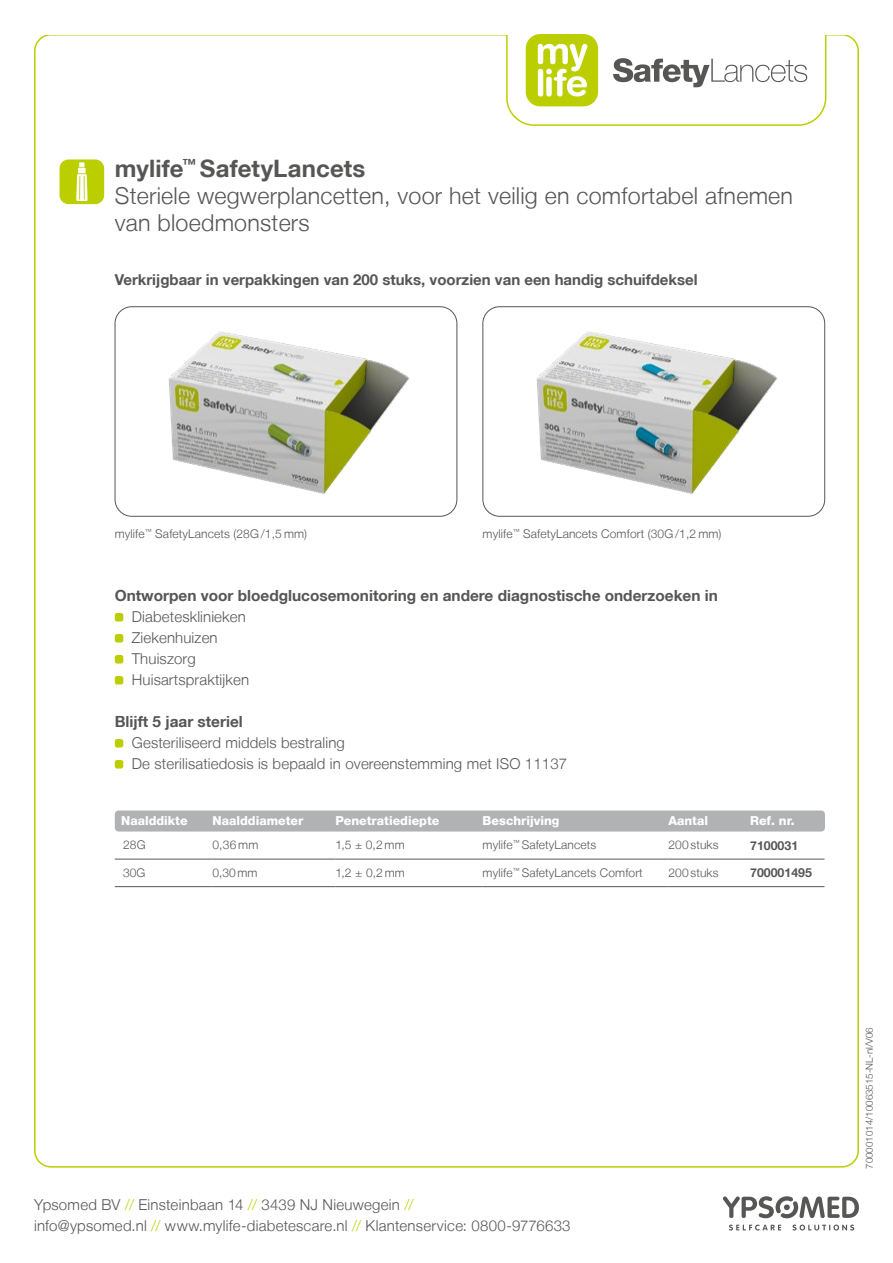
<style>
.page{position:relative;width:893px;height:1263px;background:#fff}
.page>*{position:absolute;margin:0;border:0;box-sizing:border-box;transform-origin:0 0}
.t1{font:700 24px "Helvetica Neue LT";letter-spacing:.01em;color:#565655}
.t2{font:300 23.25px/27px "Helvetica Neue LT";letter-spacing:.01em;color:#565655}
.t3{font:700 15.3px "Helvetica Neue LT";color:#565655}
.t4{font:300 15px/21px "Helvetica Neue LT";letter-spacing:.01em;color:#565655}
.t5{font:700 15px "Helvetica Neue LT";color:#565655}
.t6{font:800 12.3px "Helvetica Neue LT";color:#fff}
.t7{font:700 12.3px "Helvetica Neue LT";color:#565655}
.t8{font:300 12px "Helvetica Neue LT";letter-spacing:.01em;color:#565655}
.t9{font:300 9.75px "Helvetica Neue LT";color:#565655}
.s1{color:#bbcf00}
</style>
<div class="page">
<img style="left:115px;top:306px;width:342px;height:210px">
<div style="left:115px;top:306px;width:342px;height:210px;border:1px solid #565655;border-radius:17px"></div>
<img style="left:483px;top:306px;width:342px;height:210px">
<div style="left:483px;top:306px;width:342px;height:210px;border:1px solid #565655;border-radius:17px"></div>
<div style="left:60px;top:159px;width:44px;height:45px;background:#bbcf00;border-radius:9px"></div>
<svg style="left:76px;top:162px;width:12px;height:39px"></svg>
<svg style="left:729px;top:1224px;width:52px;height:6px"></svg>
<svg style="left:792px;top:1224px;width:62px;height:6px"></svg>
<svg style="left:723px;top:1196px;width:136px;height:22px"></svg>
<svg style="left:506px;top:34px;width:320px;height:92px"></svg>
<div style="left:115px;top:613px;width:8px;height:8px;background:#bbcf00;border-radius:2px"></div>
<div style="left:115px;top:634px;width:8px;height:8px;background:#bbcf00;border-radius:2px"></div>
<div style="left:115px;top:655px;width:8px;height:8px;background:#bbcf00;border-radius:2px"></div>
<div style="left:115px;top:676px;width:8px;height:8px;background:#bbcf00;border-radius:2px"></div>
<div style="left:115px;top:739px;width:8px;height:8px;background:#bbcf00;border-radius:2px"></div>
<div style="left:115px;top:760px;width:8px;height:8px;background:#bbcf00;border-radius:2px"></div>
<div style="left:115px;top:810px;width:710px;height:21px;background:#b1b2b3;border-radius:4px"></div>
<hr style="left:115px;top:859px;width:98px;height:1px;background:#565655">
<hr style="left:115px;top:886px;width:98px;height:1px;background:#565655">
<hr style="left:213px;top:859px;width:122px;height:1px;background:#565655">
<hr style="left:213px;top:886px;width:122px;height:1px;background:#565655">
<hr style="left:335px;top:859px;width:148px;height:1px;background:#565655">
<hr style="left:483px;top:859px;width:185px;height:1px;background:#565655">
<hr style="left:668px;top:859px;width:82px;height:1px;background:#565655">
<hr style="left:750px;top:859px;width:74px;height:1px;background:#565655">
<hr style="left:335px;top:886px;width:148px;height:1px;background:#565655">
<hr style="left:483px;top:886px;width:185px;height:1px;background:#565655">
<hr style="left:668px;top:886px;width:82px;height:1px;background:#565655">
<hr style="left:750px;top:886px;width:74px;height:1px;background:#565655">
<h1 class="t1" style="left:115px;top:153px;width:252px">mylife<sup>™</sup> SafetyLancets</h1>
<h2 class="t2" style="left:115px;top:181px;width:680px">Steriele wegwerplancetten, voor het veilig en comfortabel afnemen van bloedmonsters</h2>
<p class="t5" style="left:115px;top:271px;width:584px">Verkrijgbaar in verpakkingen van 200 stuks, voorzien van een handig schuifdeksel</p>
<p class="t8" style="left:115px;top:526px;width:194px">mylife<sup>™</sup> SafetyLancets (28G /1,5 mm)</p>
<p class="t8" style="left:483px;top:526px;width:240px">mylife<sup>™</sup> SafetyLancets Comfort (30G /1,2 mm)</p>
<p class="t3" style="left:115px;top:586px;width:604px">Ontworpen voor bloedglucosemonitoring en andere diagnostische onderzoeken in</p>
<p class="t4" style="left:132px;top:605px;width:119px">Diabetesklinieken<br>Ziekenhuizen<br>Thuiszorg<br>Huisartspraktijken</p>
<p class="t3" style="left:115px;top:712px;width:130px">Blijft 5 jaar steriel</p>
<p class="t4" style="left:132px;top:731px;width:437px">Gesteriliseerd middels bestraling<br>De sterilisatiedosis is bepaald in overeenstemming met ISO 11137</p>
<p class="t6" style="left:121px;top:814px;width:68px">Naalddikte</p>
<p class="t6" style="left:213px;top:814px;width:92px">Naalddiameter</p>
<p class="t6" style="left:335px;top:814px;width:106px">Penetratiediepte</p>
<p class="t6" style="left:483px;top:814px;width:78px">Beschrijving</p>
<p class="t6" style="left:668px;top:814px;width:41px">Aantal</p>
<p class="t6" style="left:750px;top:814px;width:46px">Ref. nr.</p>
<p class="t8" style="left:123px;top:838px;width:24px">28G</p>
<p class="t8" style="left:213px;top:838px;width:47px">0,36 mm</p>
<p class="t8" style="left:335px;top:838px;width:71px">1,5 ± 0,2 mm</p>
<p class="t8" style="left:483px;top:838px;width:115px">mylife<sup>™</sup> SafetyLancets</p>
<p class="t8" style="left:668px;top:838px;width:52px">200 stuks</p>
<p class="t7" style="left:750px;top:838px;width:50px">7100031</p>
<p class="t8" style="left:123px;top:865px;width:24px">30G</p>
<p class="t8" style="left:213px;top:865px;width:46px">0,30mm</p>
<p class="t8" style="left:335px;top:865px;width:71px">1,2 ± 0,2 mm</p>
<p class="t8" style="left:483px;top:865px;width:162px">mylife<sup>™</sup> SafetyLancets Comfort</p>
<p class="t8" style="left:668px;top:865px;width:52px">200 stuks</p>
<p class="t7" style="left:750px;top:865px;width:63px">700001495</p>
<p class="t4" style="left:34px;top:1193px;width:538px">Ypsomed BV <span class="s1">//</span> Einsteinbaan 14 <span class="s1">//</span> 3439 NJ Nieuwegein <span class="s1">//<br></span>info@ypsomed.nl <span class="s1">//</span> www.mylife-diabetescare.nl <span class="s1">//</span> Klantenservice: 0800-9776633</p>
<p class="t9" style="left:863px;top:1169px;width:143px;rotate:-90deg">700001014/10063515-NL-nl/V06</p>
</div>
